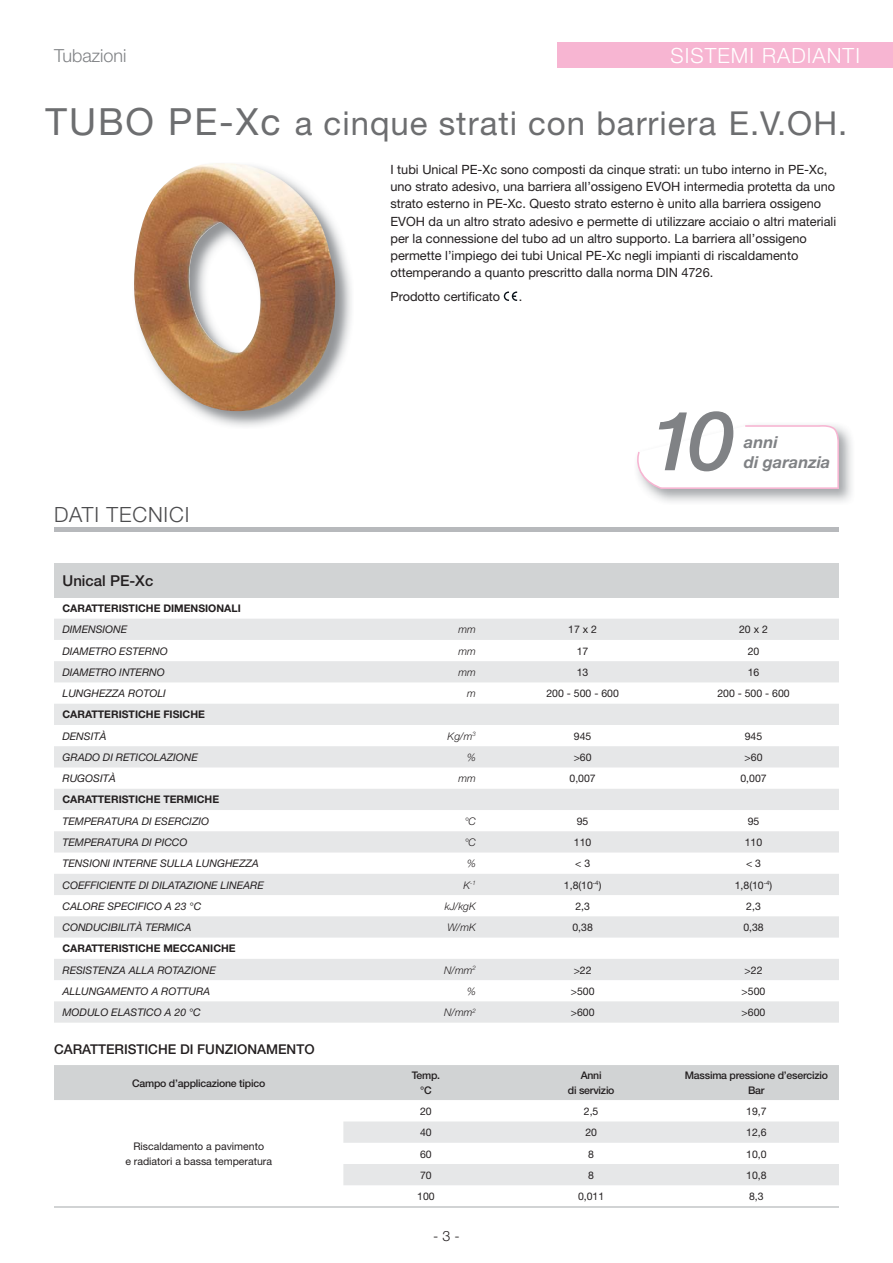
<style>
.page{position:relative;width:893px;height:1263px;background:#fff}
.page>*{position:absolute;margin:0;border:0;box-sizing:border-box;transform-origin:0 0}
.t1{font:italic 500 82.5px "Helvetica Neue";color:#808285}
.t2{font:33px "Helvetica Neue";letter-spacing:.03em;color:#6d6e70}
.t3{font:300 21px "Helvetica Neue";letter-spacing:.05em;color:#fff}
.t4{font:300 21px "Helvetica Neue";letter-spacing:.04em;color:#4c4c4e}
.t5{font:300 18px "Helvetica Neue";color:#808285}
.t6{font:italic 700 16.5px/19.8px "Helvetica Neue";color:#808285}
.t7{font:500 15px "Helvetica Neue";color:#231f20}
.t8{font:300 14.25px "Helvetica Neue";color:#231f20}
.t9{font:500 13.5px "Helvetica Neue";color:#231f20}
.t10{font:12.75px/17.2px "Helvetica Neue";color:#231f20}
.t11{font:italic 10.5px "Helvetica Neue";color:#231f20}
.t12{font:10.5px/15px "Helvetica Neue";color:#231f20;text-align:center}
.t13{font:700 10.5px "Helvetica Neue";color:#231f20}
.t14{font:500 10.5px/15px "Helvetica Neue";letter-spacing:-.02em;color:#231f20;text-align:center}
.t15{font:italic 300 10.5px "Helvetica Neue";color:#231f20}
.t16{font:italic 300 6.15px "Helvetica Neue";color:#231f20}
.s1{font-size:37.5px}
.s2{font-size:10.5px}
</style>
<div class="page">
<div style="left:557px;top:43px;width:336px;height:25px;background:#f7b5d2"></div>
<hr style="left:54px;top:527px;width:785px;height:4px;background:#b7b9bc">
<img style="left:646px;top:426px;width:206px;height:76px">
<svg style="left:637px;top:425px;width:202px;height:64px"></svg>
<svg style="left:504px;top:291px;width:13px;height:10px"></svg>
<div style="left:54px;top:1065px;width:785px;height:35px;background:#d1d3d4"></div>
<svg style="left:343px;top:1121px;width:496px;height:64px"></svg>
<hr style="left:54px;top:1206px;width:785px;height:1px;background:#d1d3d4">
<img style="left:197px;top:163px;width:155px;height:264px">
<img style="left:134px;top:164px;width:203px;height:248px">
<div style="left:54px;top:563px;width:785px;height:34px;background:#d1d3d4"></div>
<svg style="left:54px;top:619px;width:785px;height:404px;fill:#e6e7e8"></svg>
<h3 class="t5" style="left:54px;top:49px;width:74px">Tubazioni</h3>
<h3 class="t3" style="left:670px;top:48px;width:191px">SISTEMI RADIANTI</h3>
<h2 class="t2" style="left:46px;top:111px;width:803px"><span class="s1">TUBO PE-Xc</span> a cinque strati con barriera E.V.OH.</h2>
<p class="t10" style="left:390px;top:162px;width:447px">I tubi Unical PE-Xc sono composti da cinque strati: un tubo interno in PE-Xc, uno strato adesivo, una barriera all’ossigeno EVOH intermedia protetta da uno strato esterno in PE-Xc. Questo strato esterno è unito alla barriera ossigeno EVOH da un altro strato adesivo e permette di utilizzare acciaio o altri materiali per la connessione del tubo ad un altro supporto. La barriera all’ossigeno permette l’impiego dei tubi Unical PE-Xc negli impianti di riscaldamento ottemperando a quanto prescritto dalla norma DIN 4726.</p>
<p class="t10" style="left:390px;top:289px;width:111px">Prodotto certificato</p>
<p class="t10" style="left:519px;top:289px;width:5px">.</p>
<h3 class="t4" style="left:54px;top:507px;width:137px">DATI TECNICI</h3>
<h1 class="t1" style="left:649px;top:411px;width:87px">10</h1>
<p class="t6" style="left:744px;top:433px;width:88px">anni<br>di garanzia</p>
<p class="t7" style="left:63px;top:575px;width:92px">Unical PE-Xc</p>
<p class="t13" style="left:63px;top:605px;width:180px">CARATTERISTICHE DIMENSIONALI</p>
<p class="t11" style="left:63px;top:626px;width:66px">DIMENSIONE</p>
<p class="t15" style="left:458px;top:626px;width:19px">mm</p>
<p class="t12" style="left:568px;top:623px;width:30px">17 x 2</p>
<p class="t12" style="left:739px;top:623px;width:30px">20 x 2</p>
<p class="t11" style="left:63px;top:647px;width:107px">DIAMETRO ESTERNO</p>
<p class="t15" style="left:458px;top:647px;width:19px">mm</p>
<p class="t12" style="left:577px;top:644px;width:13px">17</p>
<p class="t12" style="left:748px;top:644px;width:13px">20</p>
<p class="t11" style="left:63px;top:668px;width:104px">DIAMETRO INTERNO</p>
<p class="t15" style="left:458px;top:668px;width:19px">mm</p>
<p class="t12" style="left:577px;top:666px;width:13px">13</p>
<p class="t12" style="left:748px;top:666px;width:13px">16</p>
<p class="t11" style="left:63px;top:690px;width:105px">LUNGHEZZA ROTOLI</p>
<p class="t15" style="left:467px;top:690px;width:10px">m</p>
<p class="t12" style="left:546px;top:687px;width:74px">200 - 500 - 600</p>
<p class="t12" style="left:717px;top:687px;width:74px">200 - 500 - 600</p>
<p class="t13" style="left:63px;top:711px;width:144px">CARATTERISTICHE FISICHE</p>
<p class="t11" style="left:63px;top:732px;width:45px">DENSITÀ</p>
<p class="t15" style="left:448px;top:732px;width:30px">Kg/m<sup>3</sup></p>
<p class="t12" style="left:574px;top:729px;width:19px">945</p>
<p class="t12" style="left:745px;top:729px;width:19px">945</p>
<p class="t11" style="left:63px;top:753px;width:137px">GRADO DI RETICOLAZIONE</p>
<p class="t15" style="left:467px;top:753px;width:10px">%</p>
<p class="t12" style="left:574px;top:751px;width:19px">&gt;60</p>
<p class="t12" style="left:744px;top:751px;width:19px">&gt;60</p>
<p class="t11" style="left:63px;top:775px;width:55px">RUGOSITÀ</p>
<p class="t15" style="left:458px;top:775px;width:19px">mm</p>
<p class="t12" style="left:569px;top:772px;width:28px">0,007</p>
<p class="t12" style="left:740px;top:772px;width:28px">0,007</p>
<p class="t13" style="left:63px;top:796px;width:158px">CARATTERISTICHE TERMICHE</p>
<p class="t11" style="left:63px;top:817px;width:148px">TEMPERATURA DI ESERCIZIO</p>
<p class="t15" style="left:464px;top:817px;width:13px">°C</p>
<p class="t12" style="left:577px;top:814px;width:13px">95</p>
<p class="t12" style="left:748px;top:814px;width:13px">95</p>
<p class="t11" style="left:63px;top:838px;width:127px">TEMPERATURA DI PICCO</p>
<p class="t15" style="left:464px;top:838px;width:13px">°C</p>
<p class="t12" style="left:574px;top:836px;width:19px">110</p>
<p class="t12" style="left:745px;top:836px;width:19px">110</p>
<p class="t11" style="left:63px;top:860px;width:198px">TENSIONI INTERNE SULLA LUNGHEZZA</p>
<p class="t15" style="left:467px;top:860px;width:10px">%</p>
<p class="t12" style="left:575px;top:857px;width:17px">&lt; 3</p>
<p class="t12" style="left:746px;top:857px;width:17px">&lt; 3</p>
<p class="t11" style="left:63px;top:881px;width:203px">COEFFICIENTE DI DILATAZIONE LINEARE</p>
<p class="t16" style="left:463px;top:881px;width:14px"><span class="s2">K</span>-1</p>
<p class="t12" style="left:564px;top:878px;width:39px">1,8(10<sup>-4</sup>)</p>
<p class="t12" style="left:735px;top:878px;width:39px">1,8(10<sup>-4</sup>)</p>
<p class="t11" style="left:63px;top:902px;width:140px">CALORE SPECIFICO A 23 °C</p>
<p class="t15" style="left:445px;top:902px;width:33px">kJ/kgK</p>
<p class="t12" style="left:575px;top:900px;width:16px">2,3</p>
<p class="t12" style="left:746px;top:900px;width:16px">2,3</p>
<p class="t11" style="left:63px;top:923px;width:130px">CONDUCIBILITÀ TERMICA</p>
<p class="t15" style="left:447px;top:924px;width:30px">W/mK</p>
<p class="t12" style="left:572px;top:921px;width:22px">0,38</p>
<p class="t12" style="left:743px;top:921px;width:22px">0,38</p>
<p class="t13" style="left:63px;top:945px;width:175px">CARATTERISTICHE MECCANICHE</p>
<p class="t11" style="left:63px;top:966px;width:155px">RESISTENZA ALLA ROTAZIONE</p>
<p class="t15" style="left:444px;top:966px;width:33px">N/mm<sup>2</sup></p>
<p class="t12" style="left:574px;top:963px;width:19px">&gt;22</p>
<p class="t12" style="left:744px;top:963px;width:19px">&gt;22</p>
<p class="t11" style="left:63px;top:987px;width:149px">ALLUNGAMENTO A ROTTURA</p>
<p class="t15" style="left:467px;top:987px;width:10px">%</p>
<p class="t12" style="left:571px;top:985px;width:25px">&gt;500</p>
<p class="t12" style="left:742px;top:985px;width:25px">&gt;500</p>
<p class="t11" style="left:63px;top:1009px;width:140px">MODULO ELASTICO A 20 °C</p>
<p class="t15" style="left:444px;top:1009px;width:33px">N/mm<sup>2</sup></p>
<p class="t12" style="left:571px;top:1006px;width:25px">&gt;600</p>
<p class="t12" style="left:742px;top:1006px;width:25px">&gt;600</p>
<p class="t9" style="left:54px;top:1045px;width:262px">CARATTERISTICHE DI FUNZIONAMENTO</p>
<p class="t14" style="left:132px;top:1076px;width:135px">Campo d’applicazione tipico</p>
<p class="t14" style="left:412px;top:1069px;width:30px">Temp. °C</p>
<p class="t14" style="left:568px;top:1069px;width:48px">Anni<br>di servizio</p>
<p class="t14" style="left:685px;top:1069px;width:145px">Massima pressione d’esercizio<br>Bar</p>
<p class="t12" style="left:125px;top:1140px;width:148px">Riscaldamento a pavimento<br>e radiatori a bassa temperatura</p>
<p class="t12" style="left:420px;top:1105px;width:13px">20</p>
<p class="t12" style="left:584px;top:1105px;width:16px">2,5</p>
<p class="t12" style="left:746px;top:1105px;width:22px">19,7</p>
<p class="t12" style="left:420px;top:1126px;width:13px">40</p>
<p class="t12" style="left:585px;top:1126px;width:13px">20</p>
<p class="t12" style="left:746px;top:1126px;width:22px">12,6</p>
<p class="t12" style="left:420px;top:1147px;width:13px">60</p>
<p class="t12" style="left:588px;top:1147px;width:7px">8</p>
<p class="t12" style="left:746px;top:1147px;width:22px">10,0</p>
<p class="t12" style="left:420px;top:1168px;width:13px">70</p>
<p class="t12" style="left:588px;top:1168px;width:7px">8</p>
<p class="t12" style="left:746px;top:1168px;width:22px">10,8</p>
<p class="t12" style="left:417px;top:1190px;width:19px">100</p>
<p class="t12" style="left:578px;top:1190px;width:28px">0,011</p>
<p class="t12" style="left:749px;top:1190px;width:16px">8,3</p>
<p class="t8" style="left:433px;top:1231px;width:28px">- 3 -</p>
</div>
